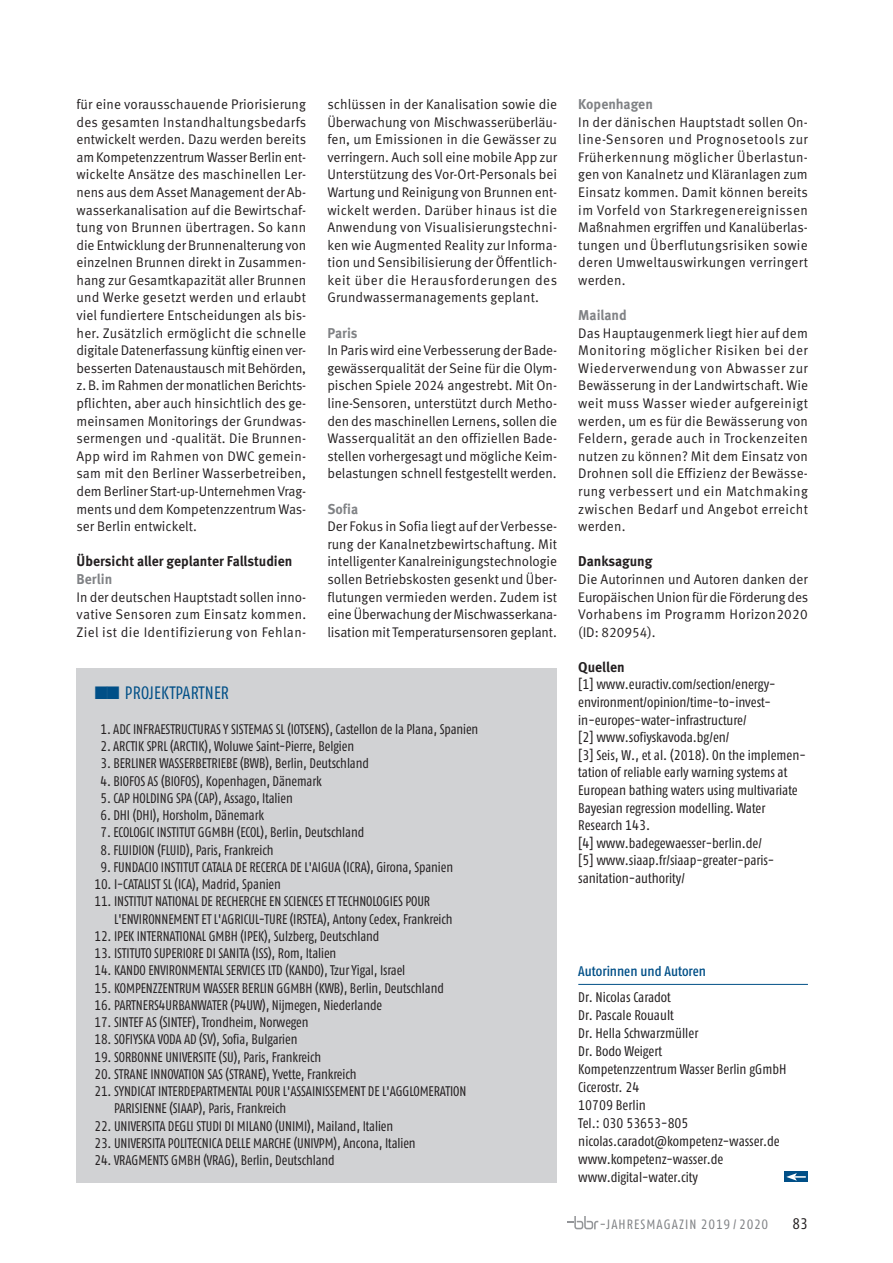
<style>
.page{position:relative;width:893px;height:1263px;background:#fff}
.page>*{position:absolute;margin:0;border:0;box-sizing:border-box;transform-origin:0 0}
.t1{font:condensed 18px "Fago OT";letter-spacing:.01em;color:#004f87;scale:.96 1}
.t2{font:condensed 15.3px "Fago OT";color:#231f20}
.t3{font:700 14.25px "Meta OT";color:#231f20;scale:.96 1}
.t4{font:700 14.25px "Meta OT";color:#808285;scale:.96 1}
.t5{font:13.95px/17.5px "Meta OT Norm";letter-spacing:.01em;color:#231f20;text-align:justify;scale:.96 1}
.t6{font:condensed 13.95px/17.2px "Fago OT";letter-spacing:-.005em;color:#231f20;scale:.96 1}
.t7{font:condensed 13.95px/17.5px "Fago OT";letter-spacing:-.005em;color:#231f20}
.t8{font:500 condensed 13.95px "Fago OT";color:#004f87}
.t9{font:condensed 13.5px "Fago OT";letter-spacing:.075em;color:#808285}
</style>
<div class="page">
<svg style="left:568px;top:1216px;width:30px;height:13px"></svg>
<hr style="left:578px;top:984px;width:230px;height:1px;background:#004f87">
<div style="left:784px;top:1171px;width:24px;height:11px;background:#004f87"></div>
<svg style="left:786px;top:1173px;width:20px;height:8px"></svg>
<div style="left:77px;top:668px;width:480px;height:514px;background:#d1d2d4"></div>
<p class="t5" style="left:77px;top:96px;width:241px">für eine vorausschauende Priorisierung des gesamten Instandhaltungsbedarfs entwickelt werden. Dazu werden bereits am Kompetenzzentrum Wasser Berlin ent&shy;wickelte Ansätze des maschinellen Ler&shy;nens aus dem Asset Management der Ab&shy;wasserkanalisation auf die Bewirtschaf&shy;tung von Brunnen übertragen. So kann die Entwicklung der Brunnenalterung von einzelnen Brunnen direkt in Zusammen&shy;hang zur Gesamtkapazität aller Brunnen und Werke gesetzt werden und erlaubt viel fundiertere Entscheidungen als bis&shy;her. Zusätzlich ermöglicht die schnelle digitale Datenerfassung künftig einen ver&shy;besserten Datenaustausch mit Behörden, z. B. im Rahmen der monatlichen Berichts&shy;pflichten, aber auch hinsichtlich des ge&shy;meinsamen Monitorings der Grundwas&shy;sermengen und -qualität. Die Brunnen-App wird im Rahmen von DWC gemein&shy;sam mit den Berliner Wasserbetreiben, dem Berliner Start-up-Unternehmen Vrag&shy;ments und dem Kompetenzzentrum Was&shy;ser Berlin entwickelt.</p>
<p class="t3" style="left:77px;top:553px;width:226px">Übersicht aller geplanter Fallstudien</p>
<p class="t4" style="left:77px;top:570px;width:39px">Berlin</p>
<p class="t5" style="left:77px;top:588px;width:241px">In der deutschen Hauptstadt sollen inno&shy;vative Sensoren zum Einsatz kommen.<br>Ziel ist die Identifizierung von Fehlan-</p>
<p class="t5" style="left:327px;top:96px;width:241px">schlüssen in der Kanalisation sowie die Überwachung von Mischwasserüberläu&shy;fen, um Emissionen in die Gewässer zu verringern. Auch soll eine mobile App zur Unterstützung des Vor-Ort-Personals bei Wartung und Reinigung von Brunnen ent&shy;wickelt werden. Darüber hinaus ist die Anwendung von Visualisierungstechni&shy;ken wie Augmented Reality zur Informa&shy;tion und Sensibilisierung der Öffentlich&shy;keit über die Herausforderungen des Grundwassermanagements geplant.</p>
<p class="t4" style="left:327px;top:324px;width:33px">Paris</p>
<p class="t5" style="left:327px;top:342px;width:241px">In Paris wird eine Verbesserung der Bade&shy;gewässerqualität der Seine für die Olym&shy;pischen Spiele 2024 angestrebt. Mit On&shy;line-Sensoren, unterstützt durch Metho&shy;den des maschinellen Lernens, sollen die Wasserqualität an den offiziellen Bade&shy;stellen vorhergesagt und mögliche Keim&shy;belastungen schnell festgestellt werden.</p>
<p class="t4" style="left:327px;top:500px;width:34px">Sofia</p>
<p class="t5" style="left:327px;top:518px;width:241px">Der Fokus in Sofia liegt auf der Verbesse&shy;rung der Kanalnetzbewirtschaftung. Mit intelligenter Kanalreinigungstechnologie sollen Betriebskosten gesenkt und Über&shy;flutungen vermieden werden. Zudem ist eine Überwachung der Mischwasserkana&shy;lisation mit Temperatursensoren geplant.</p>
<p class="t1" style="left:125px;top:682px;width:110px">PROJEKTPARTNER</p>
<p class="t6" style="left:100px;top:720px;width:395px">1. ADC INFRAESTRUCTURAS Y SISTEMAS SL (IOTSENS), Castellon de la Plana, Spanien</p>
<p class="t6" style="left:100px;top:738px;width:266px">2. ARCTIK SPRL (ARCTIK), Woluwe Saint-Pierre, Belgien</p>
<p class="t6" style="left:100px;top:755px;width:281px">3. BERLINER WASSERBETRIEBE (BWB), Berlin, Deutschland</p>
<p class="t6" style="left:100px;top:772px;width:232px">4. BIOFOS AS (BIOFOS), Kopenhagen, Dänemark</p>
<p class="t6" style="left:100px;top:789px;width:202px">5. CAP HOLDING SPA (CAP), Assago, Italien</p>
<p class="t6" style="left:100px;top:807px;width:172px">6. DHI (DHI), Horsholm, Dänemark</p>
<p class="t6" style="left:100px;top:824px;width:276px">7. ECOLOGIC INSTITUT GGMBH (ECOL), Berlin, Deutschland</p>
<p class="t6" style="left:100px;top:841px;width:182px">8. FLUIDION (FLUID), Paris, Frankreich</p>
<p class="t6" style="left:100px;top:858px;width:369px">9. FUNDACIO INSTITUT CATALA DE RECERCA DE L'AIGUA (ICRA), Girona, Spanien</p>
<p class="t6" style="left:94px;top:876px;width:196px">10. I-CATALIST SL (ICA), Madrid, Spanien</p>
<p class="t6" style="left:114px;top:893px;width:354px;text-indent:-20px">11. INSTITUT NATIONAL DE RECHERCHE EN SCIENCES ET TECHNOLOGIES POUR<br>L'ENVIRONNEMENT ET L'AGRICUL-TURE (IRSTEA), Antony Cedex, Frankreich</p>
<p class="t6" style="left:94px;top:927px;width:299px">12. IPEK INTERNATIONAL GMBH (IPEK), Sulzberg, Deutschland</p>
<p class="t6" style="left:94px;top:945px;width:254px">13. ISTITUTO SUPERIORE DI SANITA (ISS), Rom, Italien</p>
<p class="t6" style="left:94px;top:962px;width:325px">14. KANDO ENVIRONMENTAL SERVICES LTD (KANDO), Tzur Yigal, Israel</p>
<p class="t6" style="left:94px;top:979px;width:366px">15. KOMPENZZENTRUM WASSER BERLIN GGMBH (KWB), Berlin, Deutschland</p>
<p class="t6" style="left:94px;top:996px;width:301px">16. PARTNERS4URBANWATER (P4UW), Nijmegen, Niederlande</p>
<p class="t6" style="left:94px;top:1014px;width:225px">17. SINTEF AS (SINTEF), Trondheim, Norwegen</p>
<p class="t6" style="left:94px;top:1031px;width:213px">18. SOFIYSKA VODA AD (SV), Sofia, Bulgarien</p>
<p class="t6" style="left:94px;top:1048px;width:238px">19. SORBONNE UNIVERSITE (SU), Paris, Frankreich</p>
<p class="t6" style="left:94px;top:1065px;width:275px">20. STRANE INNOVATION SAS (STRANE), Yvette, Frankreich</p>
<p class="t6" style="left:114px;top:1083px;width:368px;text-indent:-20px">21. SYNDICAT INTERDEPARTMENTAL POUR L'ASSAINISSEMENT DE L'AGGLOMERATION<br>PARISIENNE (SIAAP), Paris, Frankreich</p>
<p class="t6" style="left:94px;top:1117px;width:313px">22. UNIVERSITA DEGLI STUDI DI MILANO (UNIMI), Mailand, Italien</p>
<p class="t6" style="left:94px;top:1134px;width:336px">23. UNIVERSITA POLITECNICA DELLE MARCHE (UNIVPM), Ancona, Italien</p>
<p class="t6" style="left:94px;top:1152px;width:252px">24. VRAGMENTS GMBH (VRAG), Berlin, Deutschland</p>
<p class="t4" style="left:578px;top:96px;width:79px">Kopenhagen</p>
<p class="t5" style="left:578px;top:113px;width:241px">In der dänischen Hauptstadt sollen On&shy;line-Sensoren und Prognosetools zur Früherkennung möglicher Überlastun&shy;gen von Kanalnetz und Kläranlagen zum Einsatz kommen. Damit können bereits im Vorfeld von Starkregenereignissen Maßnahmen ergriffen und Kanalüberlas&shy;tungen und Überflutungsrisiken sowie deren Umweltauswirkungen verringert werden.</p>
<p class="t4" style="left:578px;top:307px;width:52px">Mailand</p>
<p class="t5" style="left:578px;top:324px;width:241px">Das Hauptaugenmerk liegt hier auf dem Monitoring möglicher Risiken bei der Wiederverwendung von Abwasser zur Bewässerung in der Landwirtschaft. Wie weit muss Wasser wieder aufgereinigt werden, um es für die Bewässerung von Feldern, gerade auch in Trockenzeiten nutzen zu können? Mit dem Einsatz von Drohnen soll die Effizienz der Bewässe&shy;rung verbessert und ein Matchmaking zwischen Bedarf und Angebot erreicht werden.</p>
<p class="t3" style="left:578px;top:553px;width:79px">Danksagung</p>
<p class="t5" style="left:578px;top:571px;width:241px">Die Autorinnen und Autoren danken der Europäischen Union für die Förderung des Vorhabens im Programm Horizon2020 (ID: 820954).</p>
<p class="t3" style="left:578px;top:658px;width:50px">Quellen</p>
<p class="t7" style="left:578px;top:676px;width:229px">[1] www.euractiv.com/section/energy&shy;environment/opinion/time-to-invest&shy;in-europes-water-infrastructure/<br>[2] www.sofiyskavoda.bg/en/<br>[3] Seis, W., et al. (2018). On the implemen&shy;tation of reliable early warning systems at European bathing waters using multivariate Bayesian regression modelling. Water Research 143.<br>[4] www.badegewaesser-berlin.de/<br>[5] www.siaap.fr/siaap-greater-paris&shy;sanitation-authority/</p>
<p class="t8" style="left:578px;top:962px;width:129px">Autorinnen und Autoren</p>
<p class="t7" style="left:578px;top:988px;width:210px;line-height:18px">Dr. Nicolas Caradot<br>Dr. Pascale Rouault<br>Dr. Hella Schwarzmüller<br>Dr. Bodo Weigert<br>Kompetenzzentrum Wasser Berlin gGmbH<br>Cicerostr. 24<br>10709 Berlin<br>Tel.: 030 53653-805 nicolas.caradot@kompetenz-wasser.de www.kompetenz-wasser.de www.digital-water.city</p>
<p class="t9" style="left:600px;top:1216px;width:170px">-JAHRESMAGAZIN 2019 / 2020</p>
<p class="t2" style="left:793px;top:1215px;width:17px">83</p>
</div>
